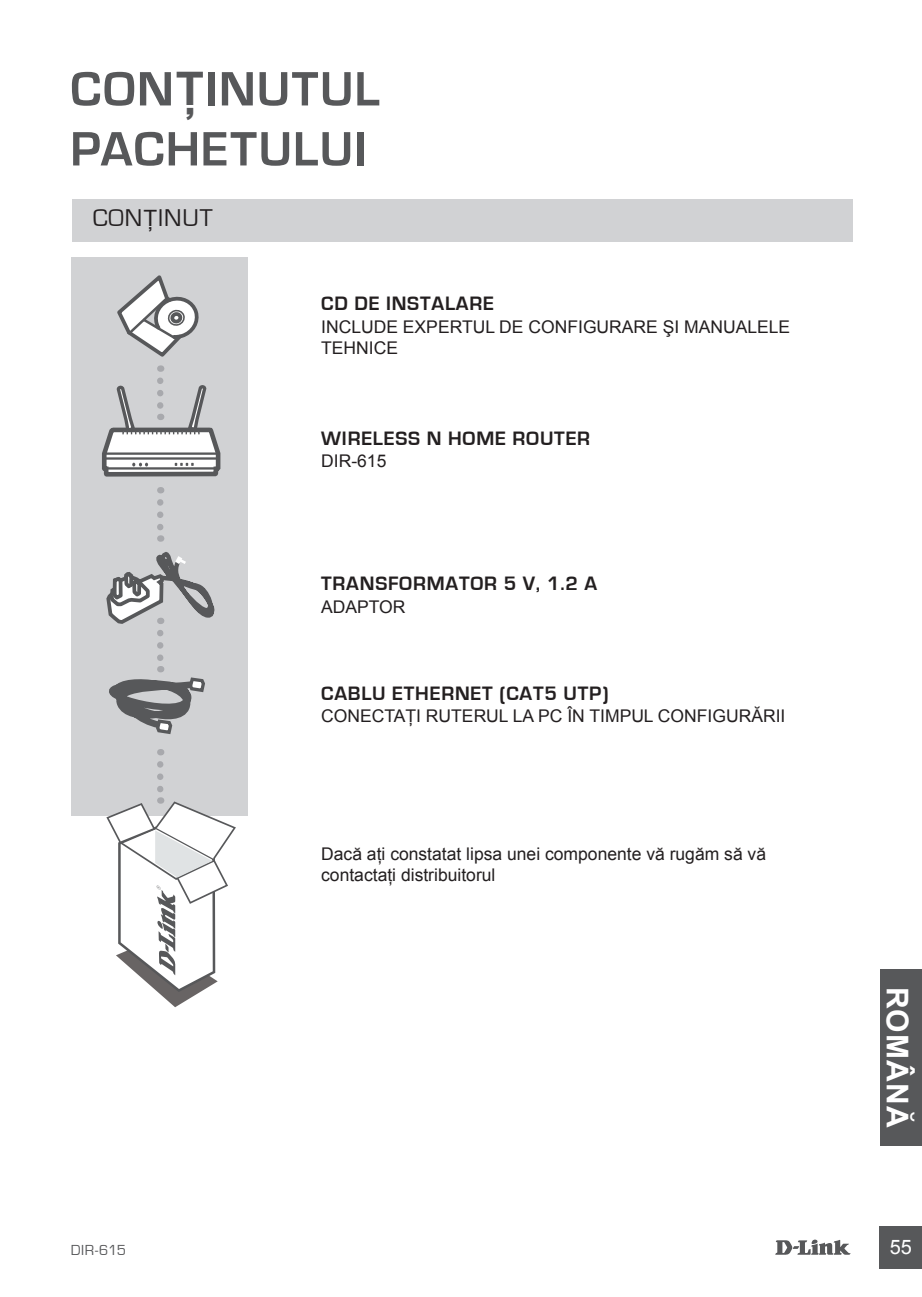
<style>
.page{position:relative;width:922px;height:1297px;background:#fff}
.page>*{position:absolute;margin:0;border:0;box-sizing:border-box;transform-origin:0 0}
.t1{font:700 50px/60px "Eurostile";letter-spacing:.025em;color:#57585a}
.t2{font:700 30px "Arial";letter-spacing:.045em;color:#fff}
.t3{font:25px "Eurostile";letter-spacing:.04em;color:#231f20}
.t4{font:700 20px "Eurostile";letter-spacing:.04em;color:#231f20}
.t5{font:20px "Arial";color:#fff}
.t6{font:17.5px/21px "Arial";color:#231f20}
.t7{font:15px "Eurostile";letter-spacing:.015em;color:#57585a}
.s1{font-family:"Arial";font-size:46.25px}
.s2{font-family:"Arial";font-size:22.5px}
</style>
<div class="page">
<svg style="left:775px;top:1239px;width:75px;height:16px"></svg>
<div style="left:879px;top:1226px;width:42px;height:43px;background:#57585a"></div>
<div style="left:879px;top:969px;width:42px;height:177px;background:#57585a"></div>
<div style="left:72px;top:200px;width:779px;height:42px;background:#d1d2d4"></div>
<div style="left:71px;top:257px;width:176px;height:559px;background:#d1d2d4"></div>
<svg style="left:157px;top:502px;width:6px;height:40px"></svg>
<svg style="left:106px;top:552px;width:109px;height:72px"></svg>
<svg style="left:109px;top:633px;width:96px;height:101px"></svg>
<svg style="left:106px;top:764px;width:130px;height:243px"></svg>
<svg style="left:117px;top:275px;width:82px;height:97px"></svg>
<svg style="left:102px;top:381px;width:119px;height:96px"></svg>
<h1 class="t1" style="left:70px;top:60px;width:311px">CON<span class="s1">Ţ</span>INUTUL<br>PACHETULUI</h1>
<h3 class="t3" style="left:93px;top:205px;width:122px">CON<span class="s2">Ţ</span>INUT</h3>
<p class="t4" style="left:321px;top:293px;width:174px">CD DE INSTALARE</p>
<p class="t6" style="left:321px;top:316px;width:470px">INCLUDE EXPERTUL DE CONFIGURARE ŞI MANUALELE<br>TEHNICE</p>
<p class="t4" style="left:321px;top:427px;width:270px">WIRELESS N HOME ROUTER</p>
<p class="t6" style="left:321px;top:451px;width:67px">DIR-615</p>
<p class="t4" style="left:321px;top:573px;width:277px">TRANSFORMATOR 5 V, 1.2 A</p>
<p class="t6" style="left:321px;top:596px;width:86px">ADAPTOR</p>
<p class="t4" style="left:321px;top:682px;width:289px">CABLU ETHERNET (CAT5 UTP)</p>
<p class="t6" style="left:321px;top:706px;width:465px">CONECTAŢI RUTERUL LA PC ÎN TIMPUL CONFIGURĂRII</p>
<p class="t6" style="left:321px;top:843px;width:446px">Dacă aţi constatat lipsa unei componente vă rugăm să vă contactaţi distribuitorul</p>
<h2 class="t2" style="left:917px;top:987px;width:142px;rotate:90deg">ROMÂNĂ</h2>
<p class="t7" style="left:71px;top:1241px;width:57px">DIR-615</p>
<p class="t5" style="left:889px;top:1234px;width:24px">55</p>
</div>
